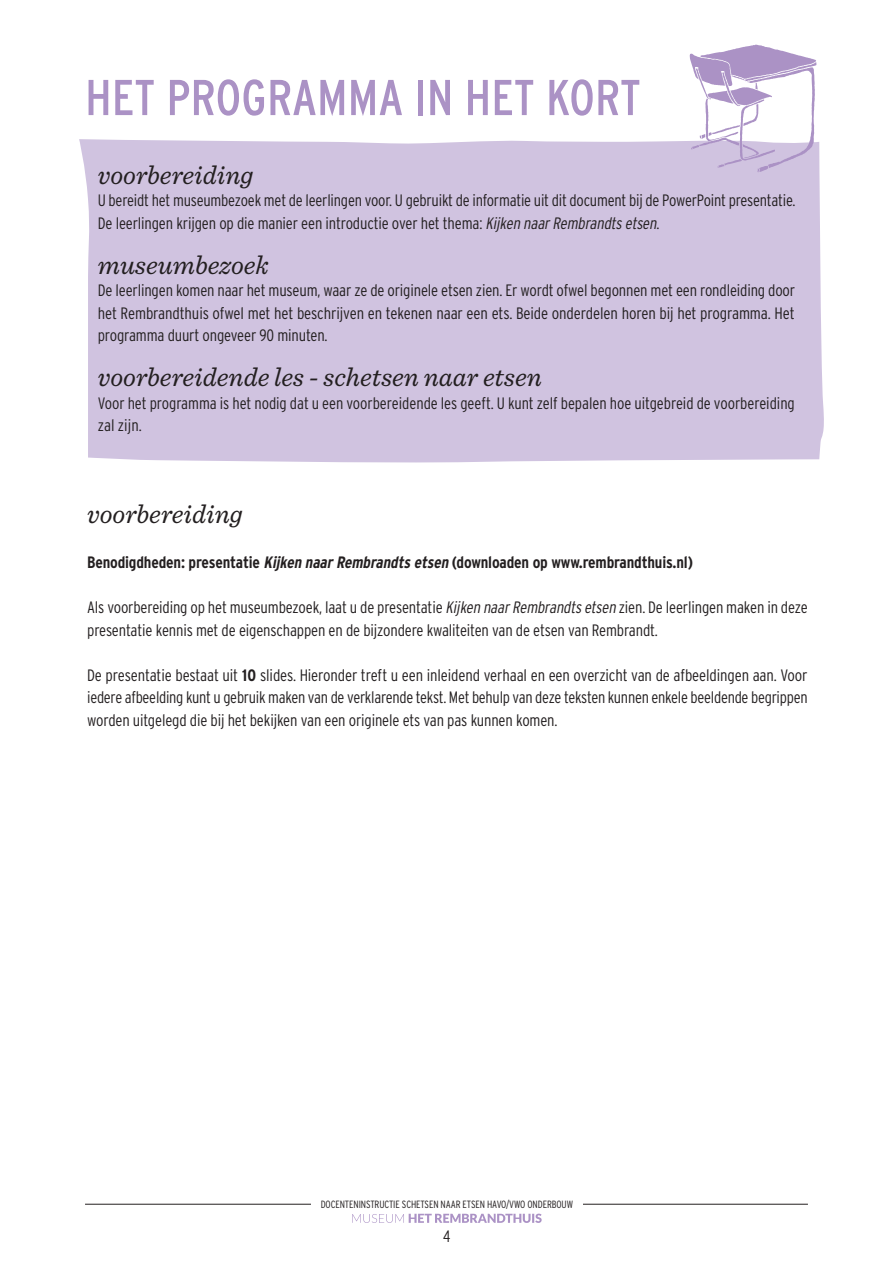
<style>
.page{position:relative;width:893px;height:1263px;background:#fff}
.page>*{position:absolute;margin:0;border:0;box-sizing:border-box;transform-origin:0 0}
.kop-groen{font:condensed 50.25px "Interstate";color:#ab92c5}
.platte_tekst{font:italic 27px "Sentinel";color:#231f20}
.platte_tekst-2{font:300 condensed 16.5px/22.5px "Interstate";letter-spacing:-.01em;color:#231f20}
.platte_tekst-3{font:700 condensed 16.5px "Interstate";letter-spacing:-.01em;color:#231f20}
.t1{font:300 condensed 10.5px "Interstate";letter-spacing:-.01em;color:#231f20}
.s1{font-style:italic}
.s2{font-weight:700}
</style>
<div class="page">
<hr style="left:85px;top:1204px;width:723px;height:1px;background:#231f20">
<div style="left:311px;top:1199px;width:272px;height:54px;background:#fff"></div>
<svg style="left:352px;top:1213px;width:190px;height:10px"></svg>
<div style="left:79px;top:139px;width:745px;height:324px;background:#d0c3e0"></div>
<svg style="left:689px;top:45px;width:127px;height:127px"></svg>
<p class="kop-groen" style="left:85px;top:69px;width:557px">HET PROGRAMMA IN HET KORT</p>
<p class="platte_tekst" style="left:98px;top:154px;width:157px">voorbereiding</p>
<p class="platte_tekst-2" style="left:98px;top:189px;width:699px">U bereidt het museumbezoek met de leerlingen voor. U gebruikt de informatie uit dit document bij de PowerPoint presentatie.<br>De leerlingen krijgen op die manier een introductie over het thema: <span class="s1">Kijken naarRembrandtsetsen</span>.</p>
<p class="platte_tekst" style="left:98px;top:244px;width:172px">museumbezoek</p>
<p class="platte_tekst-2" style="left:98px;top:279px;width:699px;text-align:justify">De leerlingen komen naar het museum, waar ze de originele etsen zien. Er wordt ofwel begonnen met een rondleiding door het Rembrandthuis ofwel met het beschrijven en tekenen naar een ets. Beide onderdelen horen bij het programma. Het programma duurt ongeveer 90 minuten.</p>
<p class="platte_tekst" style="left:98px;top:357px;width:446px">voorbereidende les - schetsen naar etsen</p>
<p class="platte_tekst-2" style="left:98px;top:391px;width:699px">Voor het programma is het nodig dat u een voorbereidende les geeft. U kunt zelf bepalen hoe uitgebreid de voorbereiding zal zijn.</p>
<p class="platte_tekst" style="left:87px;top:494px;width:157px">voorbereiding</p>
<p class="platte_tekst-3" style="left:87px;top:553px;width:607px">Benodigdheden: presentatie <span class="s1">Kijken naarRembrandts etsen</span> (downloaden op www.rembrandthuis.nl)</p>
<p class="platte_tekst-2" style="left:87px;top:596px;width:722px">Als voorbereiding op het museumbezoek, laat u de presentatie <span class="s1">Kijken naarRembrandtsetsen</span> zien. De leerlingen maken in deze presentatie kennis met de eigenschappen en de bijzondere kwaliteiten van de etsen van Rembrandt.</p>
<p class="platte_tekst-2" style="left:87px;top:664px;width:722px;text-align:justify">De presentatie bestaat uit <span class="s2">10</span> slides. Hieronder treft u een inleidend verhaal en een overzicht van de afbeeldingen aan. Voor iedere afbeelding kunt u gebruik maken van de verklarende tekst. Met behulp van deze teksten kunnen enkele beeldende begrippen worden uitgelegd die bij het bekijken van een originele ets van pas kunnen komen.</p>
<p class="t1" style="left:321px;top:1198px;width:254px">DOCENTENINSTRUCTIE SCHETSEN NAAR ETSEN HAVO/VWO ONDERBOUW</p>
<p class="platte_tekst-2" style="left:443px;top:1225px;width:9px">4</p>
</div>
